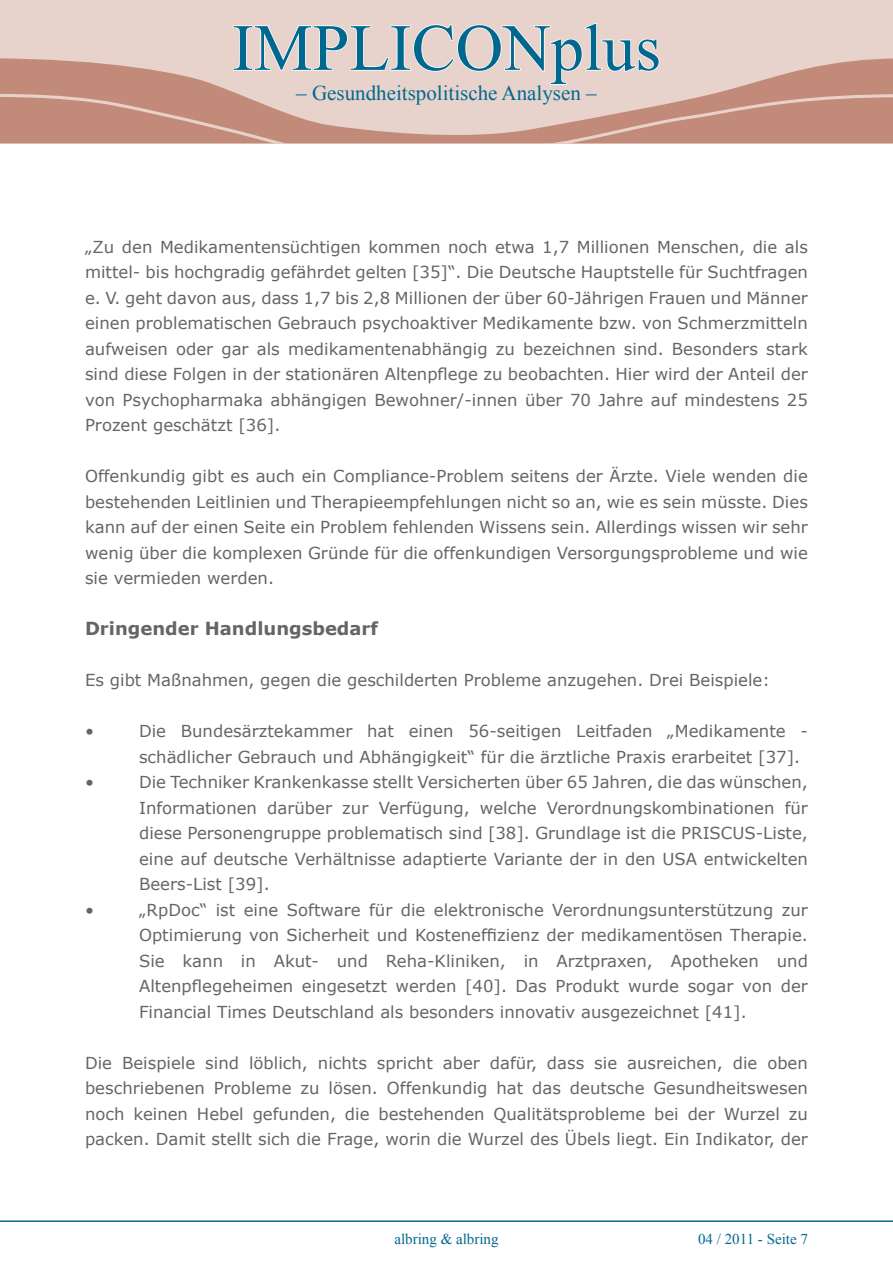
<style>
.page{position:relative;width:893px;height:1263px;background:#fff}
.page>*{position:absolute;margin:0;border:0;box-sizing:border-box;transform-origin:0 0}
.t1{font:66px "Times New Roman";color:#00688e}
.t2{font:21px "Times New Roman";color:#00688e}
.t3{font:700 18px "Verdana";color:#646567}
.t4{font:16.5px/25.5px "Verdana";color:#646567;text-align:justify}
.t5{font:15px "Times New Roman";color:#00688e}
</style>
<div class="page">
<div style="left:0;top:0;width:893px;height:143px;background:#e8d2cc"></div>
<svg style="left:0;top:58px;width:893px;height:35px"></svg>
<svg style="left:0;top:93px;width:893px;height:51px;fill:#c28a79"></svg>
<svg style="left:232px;top:23px;width:428px;height:62px"></svg>
<hr style="left:0;top:1220px;width:893px;height:2px;background:#00688e">
<h1 class="t1" style="left:232px;top:3px;width:430px">IMPLICONplus</h1>
<p class="t2" style="left:296px;top:79px;width:302px">– Gesundheitspolitische Analysen –</p>
<p class="t4" style="left:85px;top:234px;width:724px">„Zu den Medikamentensüchtigen kommen noch etwa 1,7 Millionen Menschen, die als mittel- bis hochgradig gefährdet gelten [35]“. Die Deutsche Hauptstelle für Suchtfragen e. V. geht davon aus, dass 1,7 bis 2,8 Millionen der über 60-Jährigen Frauen und Männer einen problematischen Gebrauch psychoaktiver Medikamente bzw. von Schmerzmitteln aufweisen oder gar als medikamentenabhängig zu bezeichnen sind. Besonders stark sind diese Folgen in der stationären Altenpflege zu beobachten. Hier wird der Anteil der von Psychopharmaka abhängigen Bewohner/-innen über 70 Jahre auf mindestens 25<br>Prozent geschätzt [36].</p>
<p class="t4" style="left:85px;top:463px;width:724px">Offenkundig gibt es auch ein Compliance-Problem seitens der Ärzte. Viele wenden die bestehenden Leitlinien und Therapieempfehlungen nicht so an, wie es sein müsste. Dies kann auf der einen Seite ein Problem fehlenden Wissens sein. Allerdings wissen wir sehr wenig über die komplexen Gründe für die offenkundigen Versorgungsprobleme und wie sie vermieden werden.</p>
<p class="t3" style="left:85px;top:617px;width:295px">Dringender Handlungsbedarf</p>
<p class="t4" style="left:85px;top:667px;width:686px">Es gibt Maßnahmen, gegen die geschilderten Probleme anzugehen. Drei Beispiele:</p>
<p class="t4" style="left:85px;top:718px;width:10px">•</p>
<p class="t4" style="left:139px;top:718px;width:670px">Die Bundesärztekammer hat einen 56-seitigen Leitfaden „Medikamente - schädlicher Gebrauch und Abhängigkeit“ für die ärztliche Praxis erarbeitet [37].</p>
<p class="t4" style="left:85px;top:769px;width:10px">•</p>
<p class="t4" style="left:139px;top:769px;width:670px">Die Techniker Krankenkasse stellt Versicherten über 65 Jahren, die das wünschen, Informationen darüber zur Verfügung, welche Verordnungskombinationen für diese Personengruppe problematisch sind [38]. Grundlage ist die PRISCUS-Liste, eine auf deutsche Verhältnisse adaptierte Variante der in den USA entwickelten Beers-List [39].</p>
<p class="t4" style="left:85px;top:897px;width:10px">•</p>
<p class="t4" style="left:139px;top:897px;width:670px">„RpDoc“ ist eine Software für die elektronische Verordnungsunterstützung zur Optimierung von Sicherheit und Kosteneffizienz der medikamentösen Therapie.<br>Sie kann in Akut- und Reha-Kliniken, in Arztpraxen, Apotheken und Altenpflegeheimen eingesetzt werden [40]. Das Produkt wurde sogar von der Financial Times Deutschland als besonders innovativ ausgezeichnet [41].</p>
<p class="t4" style="left:85px;top:1050px;width:724px">Die Beispiele sind löblich, nichts spricht aber dafür, dass sie ausreichen, die oben beschriebenen Probleme zu lösen. Offenkundig hat das deutsche Gesundheitswesen noch keinen Hebel gefunden, die bestehenden Qualitätsprobleme bei der Wurzel zu packen. Damit stellt sich die Frage, worin die Wurzel des Übels liegt. Ein Indikator, der</p>
<p class="t5" style="left:394px;top:1228px;width:106px">albring &amp; albring</p>
<p class="t5" style="left:698px;top:1228px;width:100px">04 / 2011 - Seite</p>
</div>
